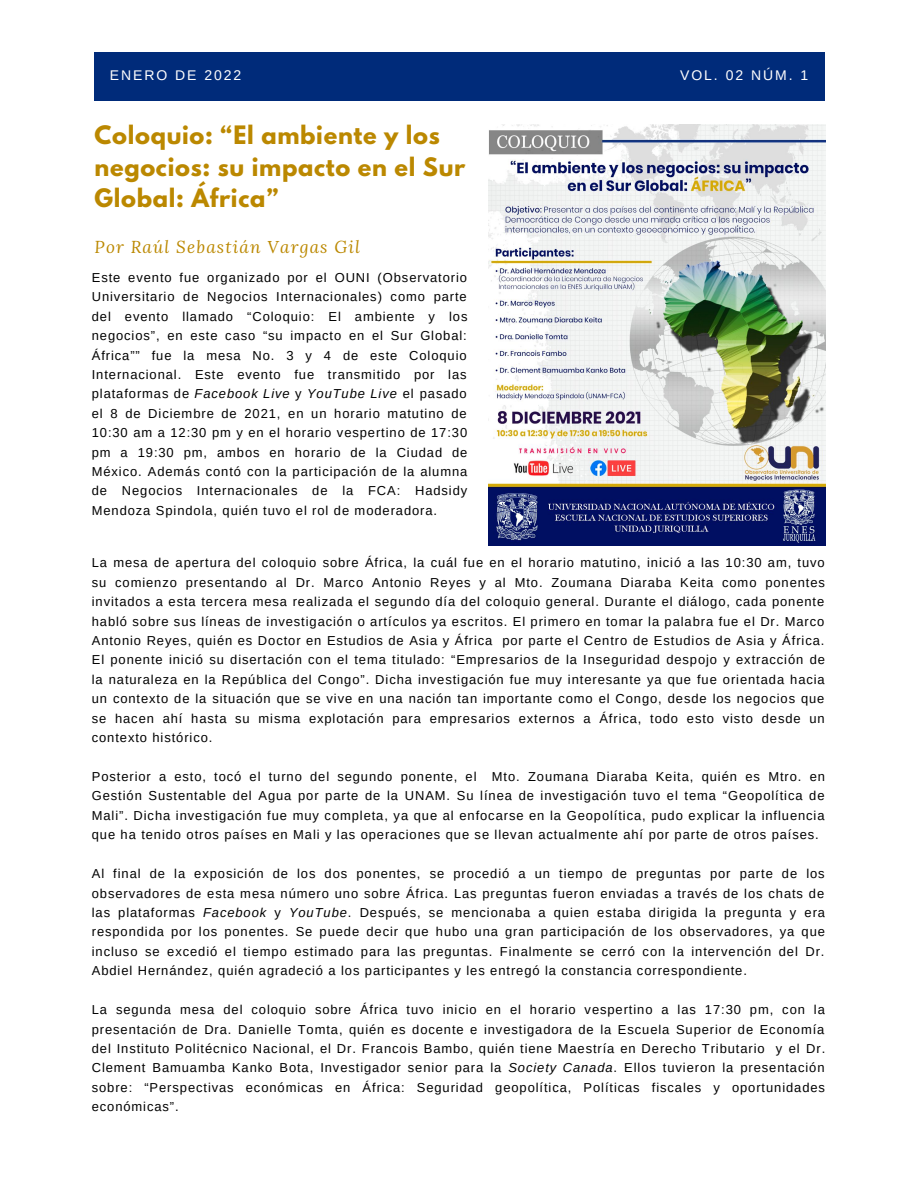
<style>
.page{position:relative;width:918px;height:1188px;background:#fff}
.page>*{position:absolute;margin:0;border:0;box-sizing:border-box;transform-origin:0 0}
.t1{font:700 22.5px/31.5px "League Spartan";letter-spacing:.03em;color:#b80}
.t2{font:italic 17.1px "Lora";letter-spacing:.07em;color:#b80}
.t3{font:13.95px "Arimo";letter-spacing:.14em;color:#fff}
.t4{font:12.9px/19.5px "Arimo";letter-spacing:.07em;color:#000;text-align:justify}
.s1{font-style:italic}
</style>
<div class="page">
<div style="left:95px;top:53px;width:730px;height:47px;background:#002b7a"></div>
<img style="left:489px;top:125px;width:336px;height:421px">
<p class="t3" style="left:110px;top:68px;width:133px">ENERO DE 2022</p>
<p class="t3" style="left:680px;top:68px;width:130px">VOL. 02 NÚM. 1</p>
<p class="t1" style="left:95px;top:122px;width:372px">Coloquio: “El ambiente y los negocios: su impacto en el Sur<br>Global: África”</p>
<p class="t2" style="left:95px;top:235px;width:267px">Por Raúl Sebastián Vargas Gil</p>
<p class="t4" style="left:92px;top:268px;width:377px">Este evento fue organizado por el OUNI (Observatorio Universitario de Negocios Internacionales) como parte del evento llamado “Coloquio: El ambiente y los negocios”, en este caso “su impacto en el Sur Global:<br>África”” fue la mesa No. 3 y 4 de este Coloquio Internacional. Este evento fue transmitido por las plataformas de <span class="s1">Facebook Live</span> y <span class="s1">YouTube Live</span> el pasado el 8 de Diciembre de 2021, en un horario matutino de 10:30 am a 12:30 pm y en el horario vespertino de 17:30 pm a 19:30 pm, ambos en horario de la Ciudad de México. Además contó con la participación de la alumna de Negocios Internacionales de la FCA: Hadsidy Mendoza Spindola, quién tuvo el rol de moderadora.</p>
<p class="t4" style="left:92px;top:553px;width:735px">La mesa de apertura del coloquio sobre África, la cuál fue en el horario matutino, inició a las 10:30 am, tuvo su comienzo presentando al Dr. Marco Antonio Reyes y al Mto. Zoumana Diaraba Keita como ponentes invitados a esta tercera mesa realizada el segundo día del coloquio general. Durante el diálogo, cada ponente habló sobre sus líneas de investigación o artículos ya escritos. El primero en tomar la palabra fue el Dr. Marco Antonio Reyes, quién es Doctor en Estudios de Asia y África por parte el Centro de Estudios de Asia y África.<br>El ponente inició su disertación con el tema titulado: “Empresarios de la Inseguridad despojo y extracción de la naturaleza en la República del Congo”. Dicha investigación fue muy interesante ya que fue orientada hacia un contexto de la situación que se vive en una nación tan importante como el Congo, desde los negocios que se hacen ahí hasta su misma explotación para empresarios externos a África, todo esto visto desde un contexto histórico.</p>
<p class="t4" style="left:92px;top:767px;width:735px">Posterior a esto, tocó el turno del segundo ponente, el Mto. Zoumana Diaraba Keita, quién es Mtro. en Gestión Sustentable del Agua por parte de la UNAM. Su línea de investigación tuvo el tema “Geopolítica de Mali”. Dicha investigación fue muy completa, ya que al enfocarse en la Geopolítica, pudo explicar la influencia que ha tenido otros países en Mali y las operaciones que se llevan actualmente ahí por parte de otros países.</p>
<p class="t4" style="left:92px;top:864px;width:735px">Al final de la exposición de los dos ponentes, se procedió a un tiempo de preguntas por parte de los observadores de esta mesa número uno sobre África. Las preguntas fueron enviadas a través de los chats de las plataformas <span class="s1">Facebook</span> y <span class="s1">YouTube</span>. Después, se mencionaba a quien estaba dirigida la pregunta y era respondida por los ponentes. Se puede decir que hubo una gran participación de los observadores, ya que incluso se excedió el tiempo estimado para las preguntas. Finalmente se cerró con la intervención del Dr.<br>Abdiel Hernández, quién agradeció a los participantes y les entregó la constancia correspondiente.</p>
<p class="t4" style="left:92px;top:1000px;width:735px">La segunda mesa del coloquio sobre África tuvo inicio en el horario vespertino a las 17:30 pm, con la presentación de Dra. Danielle Tomta, quién es docente e investigadora de la Escuela Superior de Economía del Instituto Politécnico Nacional, el Dr. Francois Bambo, quién tiene Maestría en Derecho Tributario y el Dr.<br>Clement Bamuamba Kanko Bota, Investigador senior para la <span class="s1">Society Canada</span>. Ellos tuvieron la presentación sobre: “Perspectivas económicas en África: Seguridad geopolítica, Políticas fiscales y oportunidades económicas”.</p>
</div>
